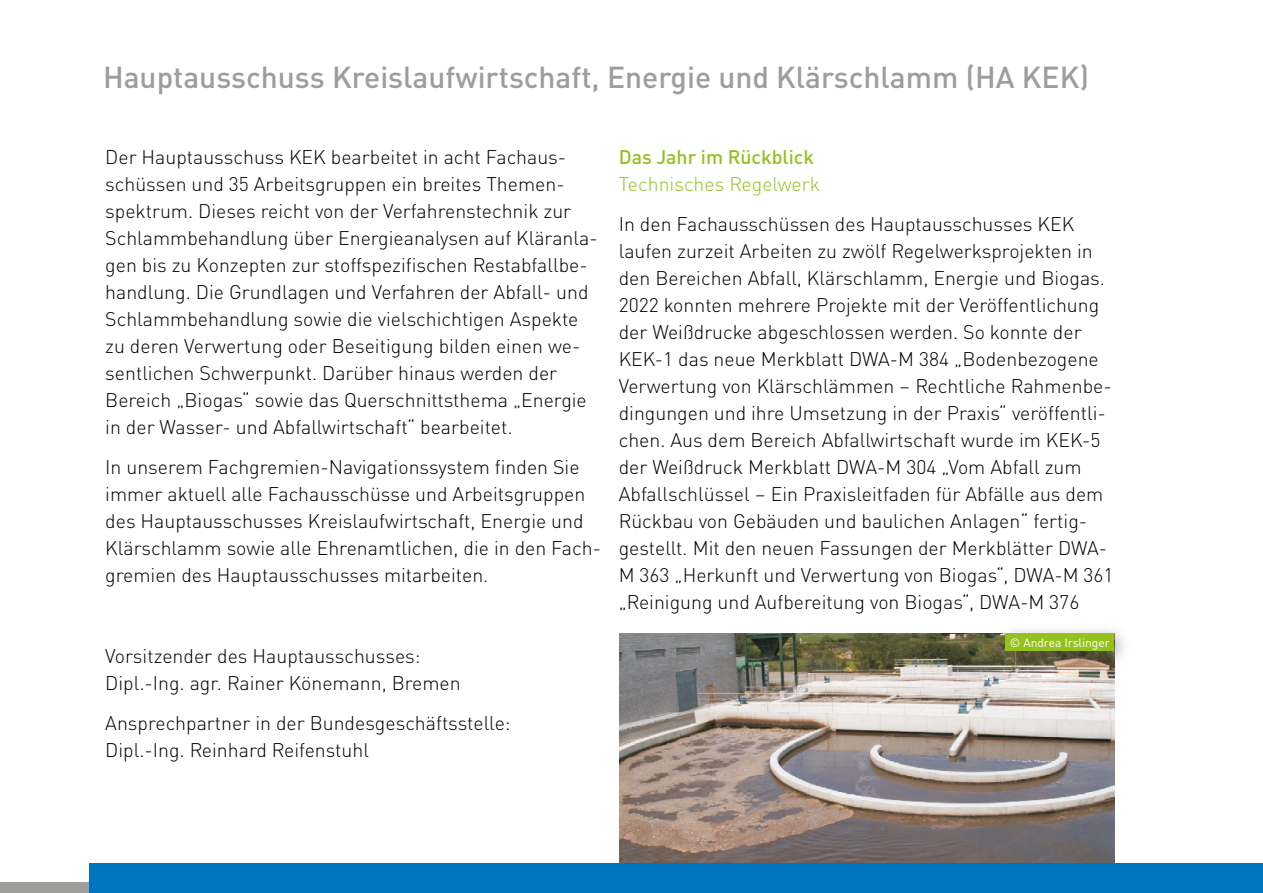
<style>
.page{position:relative;width:1263px;height:893px;background:#fff}
.page>*{position:absolute;margin:0;border:0;box-sizing:border-box;transform-origin:0 0}
.t1{font:500 30px "DINOT";color:#9d9d9c}
.t2{font:300 19.5px/27px "DINOT";color:#000}
.t3{font:300 19.5px "DINOT";color:#95c11f}
.t4{font:500 19.5px "DINOT";color:#95c11f}
.t5{font:12px "DINOT";color:#fff}
</style>
<div class="page">
<img style="left:619px;top:634px;width:495px;height:229px">
<div style="left:995px;top:623px;width:136px;height:45px;background:#000;opacity:.3"></div>
<div style="left:1005px;top:634px;width:109px;height:17px;background:#95c11f"></div>
<div style="left:0;top:882px;width:88px;height:11px;background:#9d9d9c"></div>
<div style="left:89px;top:863px;width:1174px;height:30px;background:#0075bf"></div>
<h1 class="t1" style="left:103px;top:54px;width:987px">Hauptausschuss Kreislaufwirtschaft, Energie und Klärschlamm (HA KEK)</h1>
<p class="t2" style="left:105px;top:142px;width:494px">Der Hauptausschuss KEK bearbeitet in acht Fachaus&shy;schüssen und 35 Arbeitsgruppen ein breites Themen&shy;spektrum. Dieses reicht von der Verfahrenstechnik zur Schlammbehandlung über Energieanalysen auf Kläranla&shy;gen bis zu Konzepten zur stoffspezifischen Restabfallbe&shy;handlung. Die Grundlagen und Verfahren der Abfall- und Schlammbehandlung sowie die vielschichtigen Aspekte zu deren Verwertung oder Beseitigung bilden einen we&shy;sentlichen Schwerpunkt. Darüber hinaus werden der Bereich „Biogas“ sowie das Querschnittsthema „Energie in der Wasser- und Abfallwirtschaft“ bearbeitet.</p>
<p class="t2" style="left:105px;top:452px;width:497px">In unserem Fachgremien-Navigationssystem finden Sie immer aktuell alle Fachausschüsse und Arbeitsgruppen des Hauptausschusses Kreislaufwirtschaft, Energie und Klärschlamm sowie alle Ehrenamtlichen, die in den Fach&shy;gremien des Hauptausschusses mitarbeiten.</p>
<p class="t2" style="left:105px;top:641px;width:357px">Vorsitzender des Hauptausschusses:<br>Dipl.-Ing. agr. Rainer Könemann, Bremen</p>
<p class="t2" style="left:105px;top:708px;width:407px">Ansprechpartner in der Bundesgeschäftsstelle:<br>Dipl.-Ing. Reinhard Reifenstuhl</p>
<p class="t4" style="left:619px;top:142px;width:197px">Das Jahr im Rückblick</p>
<p class="t3" style="left:619px;top:169px;width:203px">Technisches Regelwerk</p>
<p class="t2" style="left:619px;top:209px;width:496px">In den Fachausschüssen des Hauptausschusses KEK laufen zurzeit Arbeiten zu zwölf Regelwerksprojekten in den Bereichen Abfall, Klärschlamm, Energie und Biogas.<br>2022 konnten mehrere Projekte mit der Veröffentlichung der Weißdrucke abgeschlossen werden. So konnte der KEK-1 das neue Merkblatt DWA-M 384 „Bodenbezogene Verwertung von Klärschlämmen – Rechtliche Rahmenbe&shy;dingungen und ihre Umsetzung in der Praxis“ veröffentli&shy;chen. Aus dem Bereich Abfallwirtschaft wurde im KEK-5 der Weißdruck Merkblatt DWA-M 304 „Vom Abfall zum Abfallschlüssel – Ein Praxisleitfaden für Abfälle aus dem Rückbau von Gebäuden und baulichen Anlagen“ fertig&shy;gestellt. Mit den neuen Fassungen der Merkblätter DWA-M 363 „Herkunft und Verwertung von Biogas“, DWA-M 361 „Reinigung und Aufbereitung von Biogas“, DWA-M 376</p>
<p class="t5" style="left:1010px;top:633px;width:102px">© Andrea Irslinger</p>
</div>
